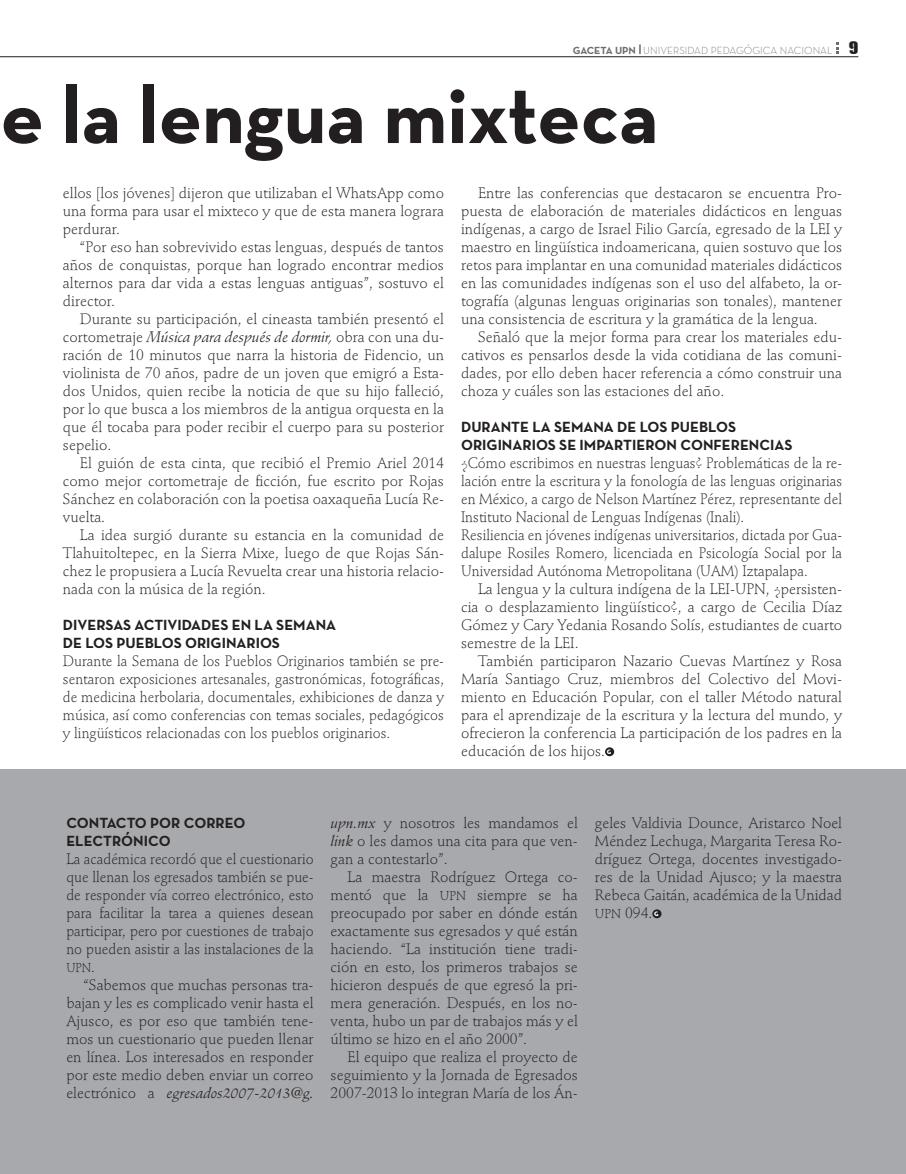
<style>
.page{position:relative;width:906px;height:1174px;background:#fff}
.page>*{position:absolute;margin:0;border:0;box-sizing:border-box;transform-origin:0 0}
.t1{font:700 80.7px "Neutra Text";color:#231f20}
.t2{font:300 15px/18px "Stempel Schneidler";color:#231f20;text-align:justify}
.t3{font:300 15px/18px "Stempel Schneidler";color:#231f20;text-align:justify;scale:.95 1}
.t4{font:700 15px "Neutra Text";color:#231f20}
.t5{font:12.75px "Stempel Schneidler Light SC850";color:#231f20;scale:.95 1}
.t6{font:300 10.5px "Neutra Text";color:#76787b}
.t7{font:700 6.3px "Stone Sans";color:#fff;scale:.95 1}
.s1{font-weight:700;color:#6c6d70}
.s2{font-family:"Briem Akademi MM 900 400";font-weight:400;font-size:18px;color:#231f20}
.s3{font-weight:400;font-style:italic}
.s4{font-family:"Stempel Schneidler";font-weight:300;font-size:15px}
.s5{font-family:"Stempel Schneidler Light SC850";font-weight:400;font-size:12.75px}
</style>
<div class="page">
<hr style="left:0;top:56px;width:858px;height:1px;background:#231f20">
<svg style="left:836px;top:42px;width:3px;height:12px"></svg>
<div style="left:0;top:770px;width:906px;height:404px;background:#a8a9ad"></div>
<div style="left:605px;top:747px;width:9px;height:9px;background:#231f20;border-radius:50%"></div>
<div style="left:652px;top:909px;width:9px;height:9px;background:#231f20;border-radius:50%"></div>
<p class="t6" style="left:573px;top:44px;width:287px"><span class="s1">GACETA UPN</span> UNIVERSIDAD PEDAGÓGICA NACIONAL <span class="s2">9</span></p>
<h1 class="t1" style="left:1px;top:65px;width:659px">E LA LENGUA MIXTECA</h1>
<p class="t2" style="left:63px;top:184px;width:382px">ellos [los jóvenes] dijeron que utilizaban el WhatsApp como una forma para usar el mixteco y que de esta manera lograra perdurar.</p>
<p class="t2" style="left:63px;top:238px;width:382px;text-indent:17px">“Por eso han sobrevivido estas lenguas, después de tantos años de conquistas, porque han logrado encontrar medios alternos para dar vida a estas lenguas antiguas”, sostuvo el director.</p>
<p class="t2" style="left:63px;top:310px;width:383px;text-indent:17px">Durante su participación, el cineasta también presentó el cortometraje <span class="s3">Música para después de dormir,</span> obra con una du&shy;ración de 10 minutos que narra la historia de Fidencio, un violinista de 70 años, padre de un joven que emigró a Esta&shy;dos Unidos, quien recibe la noticia de que su hijo falleció, por lo que busca a los miembros de la antigua orquesta en la que él tocaba para poder recibir el cuerpo para su posterior sepelio.</p>
<p class="t2" style="left:63px;top:454px;width:382px;text-indent:17px">El guión de esta cinta, que recibió el Premio Ariel 2014 como mejor cortometraje de ficción, fue escrito por Rojas Sánchez en colaboración con la poetisa oaxaqueña Lucía Re&shy;vuelta.</p>
<p class="t2" style="left:63px;top:526px;width:383px;text-indent:17px">La idea surgió durante su estancia en la comunidad de Tlahuitoltepec, en la Sierra Mixe, luego de que Rojas Sán&shy;chez le propusiera a Lucía Revuelta crear una historia relacio&shy;nada con la música de la región.</p>
<p class="t4" style="left:63px;top:616px;width:52px">DIVERSAS</p>
<p class="t4" style="left:135px;top:616px;width:9px">ACTI</p>
<p class="t4" style="left:168px;top:616px;width:20px">VIDADES</p>
<p class="t4" style="left:232px;top:616px;width:56px">ENLASEMANA</p>
<p class="t4" style="left:63px;top:634px;width:33px">DE LOS</p>
<p class="t4" style="left:117px;top:634px;width:11px">PUEBLOS</p>
<p class="t4" style="left:185px;top:634px;width:80px">ORIGINARIOS</p>
<p class="t3" style="left:63px;top:652px;width:403px">Durante la Semana de los Pueblos Originarios también se pre&shy;sentaron exposiciones artesanales, gastronómicas, fotográficas, de medicina herbolaria, documentales, exhibiciones de danza y música, así como conferencias con temas sociales, pedagógicos y lingüísticos relacionadas con los pueblos originarios.</p>
<p class="t2" style="left:461px;top:184px;width:383px;text-indent:17px">Entre las conferencias que destacaron se encuentra Pro&shy;puesta de elaboración de materiales didácticos en lenguas indígenas, a cargo de Israel Filio García, egresado de la LEI y maestro en lingüística indoamericana, quien sostuvo que los retos para implantar en una comunidad materiales didácticos en las comunidades indígenas son el uso del alfabeto, la or&shy;tografía (algunas lenguas originarias son tonales), mantener una consistencia de escritura y la gramática de la lengua.</p>
<p class="t2" style="left:461px;top:328px;width:382px;text-indent:17px">Señaló que la mejor forma para crear los materiales edu&shy;cativos es pensarlos desde la vida cotidiana de las comuni&shy;dades, por ello deben hacer referencia a cómo construir una choza y cuáles son las estaciones del año.</p>
<p class="t4" style="left:461px;top:418px;width:40px">DURANTE</p>
<p class="t4" style="left:532px;top:418px;width:41px">LA SEMANA</p>
<p class="t4" style="left:617px;top:418px;width:33px">DE LOS</p>
<p class="t4" style="left:671px;top:418px;width:20px">PUEBLOS</p>
<p class="t4" style="left:461px;top:436px;width:80px">ORIGINARIOS</p>
<p class="t4" style="left:559px;top:436px;width:30px">SE IMPA</p>
<p class="t4" style="left:614px;top:436px;width:78px">RTIERON CON</p>
<p class="t4" style="left:713px;top:436px;width:36px">FERENCIAS</p>
<p class="t3" style="left:461px;top:454px;width:403px;text-align:left">¿Cómo escribimos en nuestras lenguas? Problemáticas de la re&shy;lación entre la escritura y la fonología de las lenguas originarias en México, a cargo de Nelson Martínez Pérez, representante del Instituto Nacional de Lenguas Indígenas (Inali).<br>Resiliencia en jóvenes indígenas universitarios, dictada por Gua&shy;dalupe Rosiles Romero, licenciada en Psicología Social por la Universidad Autónoma Metropolitana (UAM) Iztapalapa.</p>
<p class="t2" style="left:461px;top:580px;width:383px;text-indent:17px">La lengua y la cultura indígena de la LEI-UPN, ¿persisten&shy;cia o desplazamiento lingüístico?, a cargo de Cecilia Díaz Gómez y Cary Yedania Rosando Solís, estudiantes de cuarto semestre de la LEI.</p>
<p class="t2" style="left:461px;top:652px;width:382px;text-indent:17px">También participaron Nazario Cuevas Martínez y Rosa María Santiago Cruz, miembros del Colectivo del Movi&shy;miento en Educación Popular, con el taller Método natural para el aprendizaje de la escritura y la lectura del mundo, y ofrecieron la conferencia La participación de los padres en la educación de los hijos.</p>
<p class="t7" style="left:607px;top:748px;width:6px">G</p>
<p class="t4" style="left:66px;top:814px;width:16px">CONTACTO</p>
<p class="t4" style="left:150px;top:814px;width:86px">POR CORREO</p>
<p class="t4" style="left:66px;top:832px;width:6px">ELECT</p>
<p class="t4" style="left:112px;top:832px;width:32px">RÓNICO</p>
<p class="t3" style="left:66px;top:850px;width:262px">La académica recordó que el cuestionario que llenan los egresados también se pue&shy;de responder vía correo electrónico, esto para facilitar la tarea a quienes desean participar, pero por cuestiones de trabajo no pueden asistir a las instalaciones de la</p>
<p class="t5" style="left:66px;top:960px;width:32px">UPN<span class="s4">.</span></p>
<p class="t2" style="left:66px;top:976px;width:249px;text-indent:17px">“Sabemos que muchas personas tra&shy;bajan y les es complicado venir hasta el Ajusco, es por eso que también tene&shy;mos un cuestionario que pueden llenar en línea. Los interesados en responder por este medio deben enviar un correo electrónico a <span class="s3">egresados2007-2013@g.</span></p>
<p class="t2" style="left:331px;top:814px;width:249px"><span class="s3">upn.mx</span> y nosotros les mandamos el <span class="s3">link</span> o les damos una cita para que ven&shy;gan a contestarlo”.</p>
<p class="t2" style="left:331px;top:868px;width:249px;text-indent:17px">La maestra Rodríguez Ortega co&shy;mentó que la <span class="s5">UPN</span> siempre se ha preocupado por saber en dónde están exactamente sus egresados y qué están haciendo. “La institución tiene tradi&shy;ción en esto, los primeros trabajos se hicieron después de que egresó la pri&shy;mera generación. Después, en los no&shy;venta, hubo un par de trabajos más y el último se hizo en el año 2000”.</p>
<p class="t2" style="left:331px;top:1048px;width:249px;text-indent:17px">El equipo que realiza el proyecto de seguimiento y la Jornada de Egresados 2007-2013 lo integran María de los Án-</p>
<p class="t2" style="left:595px;top:814px;width:249px">geles Valdivia Dounce, Aristarco Noel Méndez Lechuga, Margarita Teresa Ro&shy;dríguez Ortega, docentes investigado&shy;res de la Unidad Ajusco; y la maestra Rebeca Gaitán, académica de la Unidad <span class="s5">UPN</span> 094.</p>
<p class="t7" style="left:654px;top:910px;width:6px">G</p>
</div>
